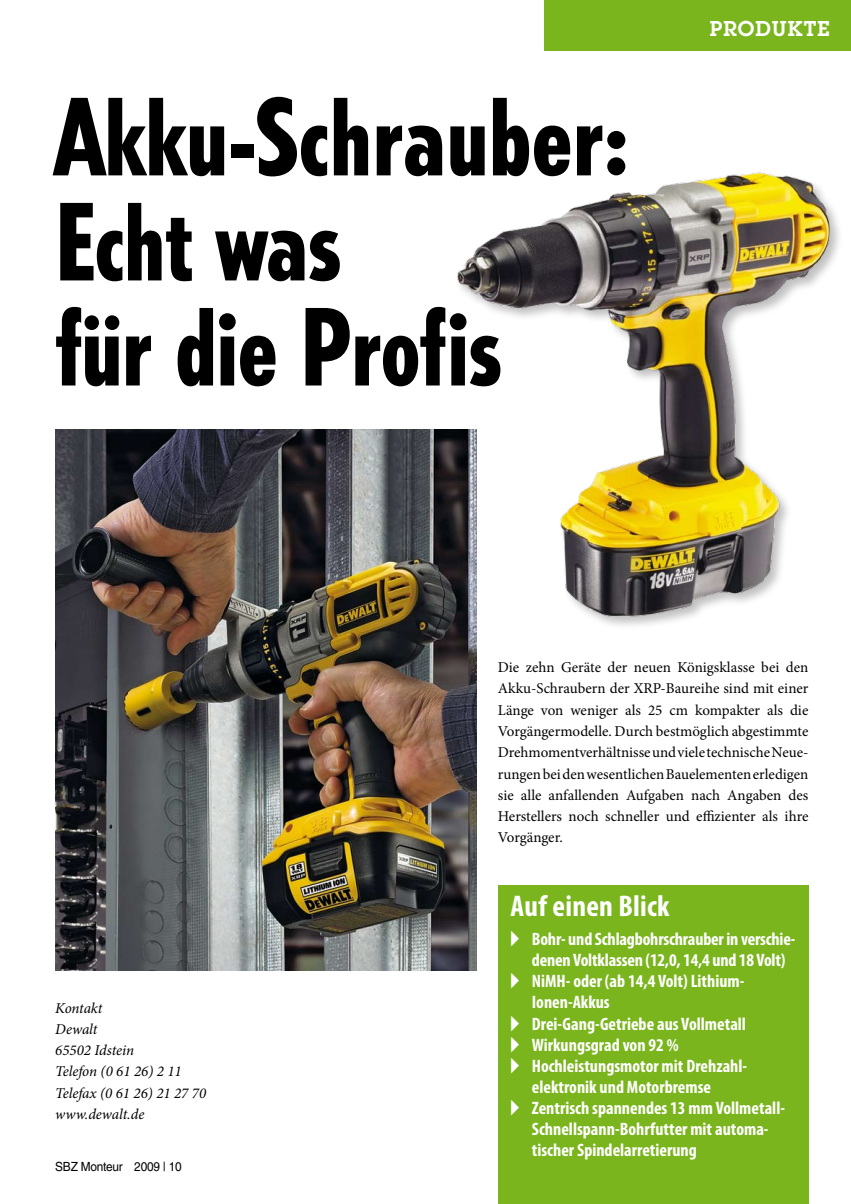
<style>
.page{position:relative;width:851px;height:1204px;background:#fff}
.page>*{position:absolute;margin:0;border:0;box-sizing:border-box;transform-origin:0 0}
.t1{font:800 condensed 105px/105px "Tempo Std";letter-spacing:-.01em;color:#000}
.t2{font:700 condensed 30px "Myriad Pro";letter-spacing:.01em;color:#fff}
.t3{font:600 21px "Lubalin Graph Std";letter-spacing:.05em;color:#fff}
.t4{font:700 condensed 18px "Myriad Pro";color:#fff}
.t5{font:15px/21.3px "Minion Pro";color:#000;text-align:justify}
.t6{font:italic 15px/21.3px "Minion Pro";letter-spacing:-.005em;color:#000}
.t7{font:12.6px "Helvetica LT Std";letter-spacing:-.02em;color:#000;scale:.94 1}
</style>
<div class="page">
<img style="left:55px;top:429px;width:421px;height:540px">
<img style="left:435px;top:172px;width:404px;height:467px">
<div style="left:544px;top:0;width:306px;height:51px;background:#7ab51d"></div>
<div style="left:497px;top:884px;width:311px;height:319px;background:#7ab51d"></div>
<h1 class="t1" style="left:55px;top:84px;width:575px">Akku-Schrauber:<br>Echt was<br>für die Profis</h1>
<h3 class="t3" style="left:709px;top:15px;width:121px">PRODUKTE</h3>
<p class="t6" style="left:55px;top:997px;width:152px">Kontakt<br>Dewalt<br>65502 Idstein<br>Telefon (0 61 26) 2 11<br>Telefax (0 61 26) 21 27 70 www.dewalt.de</p>
<p class="t7" style="left:55px;top:1158px;width:136px">SBZ Monteur 2009 | 10</p>
<p class="t5" style="left:497px;top:656px;width:312px">Die zehn Geräte der neuen Königsklasse bei den Akku-Schraubern der XRP-Baureihe sind mit einer Länge von weniger als 25 cm kompakter als die Vorgängermodelle. Durch bestmöglich abgestimmte Drehmomentverhältnisse und viele technische Neue&shy;rungen bei den wesentlichen Bauelementen erledigen sie alle anfallenden Aufgaben nach Angaben des Herstellers noch schneller und effizienter als ihre Vorgänger.</p>
<h2 class="t2" style="left:510px;top:887px;width:160px">Auf einen Blick</h2>
<p class="t4" style="left:510px;top:928px;width:286px">▸ Bohr- und Schlagbohrschrauber in verschie-</p>
<p class="t4" style="left:531px;top:949px;width:255px">denen Voltklassen (12,0, 14,4 und 18 Volt)</p>
<p class="t4" style="left:510px;top:970px;width:235px">▸ NiMH- oder (ab 14,4 Volt) Lithium-</p>
<p class="t4" style="left:531px;top:991px;width:79px">Ionen-Akkus</p>
<p class="t4" style="left:510px;top:1012px;width:237px">▸ Drei-Gang-Getriebe aus Vollmetall</p>
<p class="t4" style="left:510px;top:1033px;width:169px">▸ Wirkungsgrad von 92 %</p>
<p class="t4" style="left:510px;top:1054px;width:237px">▸ Hochleistungsmotor mit Drehzahl-</p>
<p class="t4" style="left:531px;top:1075px;width:181px">elektronik und Motorbremse</p>
<p class="t4" style="left:510px;top:1096px;width:276px">▸ Zentrisch spannendes 13 mm Vollmetall-</p>
<p class="t4" style="left:531px;top:1117px;width:238px">Schnellspann-Bohrfutter mit automa-</p>
<p class="t4" style="left:531px;top:1138px;width:166px">tischer Spindelarretierung</p>
</div>
